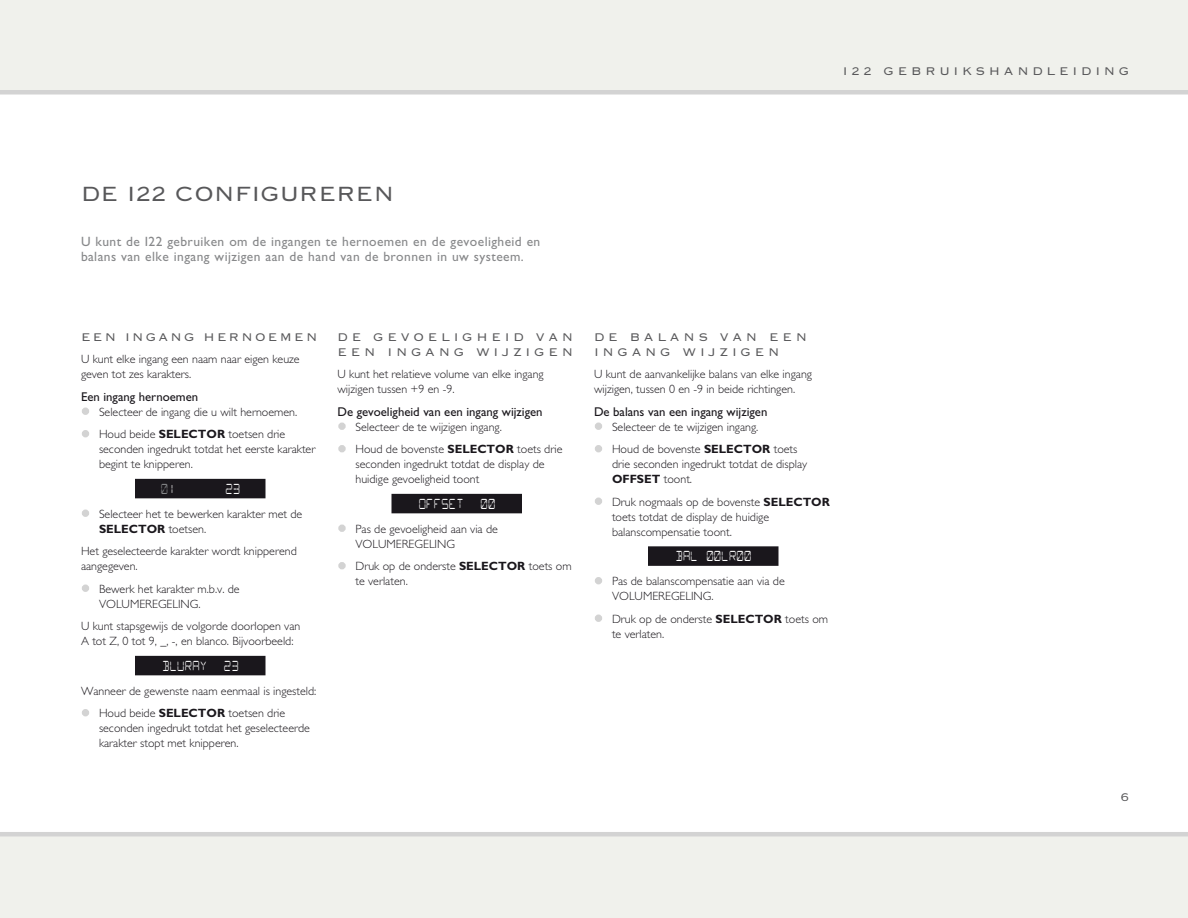
<style>
.page{position:relative;width:1188px;height:918px;background:#fff}
.page>*{position:absolute;margin:0;border:0;box-sizing:border-box;transform-origin:0 0}
.t1{font:27px "Lindgrensans";color:#58585a}
.t2{font:14.7px/15px "Lindgrensans";letter-spacing:.25em;color:#58585a}
.t3{font:14.7px "Lindgrensans";letter-spacing:.15em;color:#58585a}
.t4{font:13.5px/15px "Gill Sans";letter-spacing:.03em;color:#87888a}
.t5{font:13.5px "Starburst";letter-spacing:.1em;color:#fff;scale:.6 1}
.t6{font:13.5px "Starburst";color:#87888a;scale:.6 1}
.t7{font:12.75px "Gill Sans";color:#1a171c}
.t8{font:300 12px/15px "Gill Sans";color:#1a171c}
.s1{font-size:18px;color:#d3d3d3}
.s2{font-weight:700}
.s3{color:#fff}
</style>
<div class="page">
<div style="left:0;top:0;width:1188px;height:94px;background:#f0f1ec"></div>
<div style="left:0;top:832px;width:1188px;height:86px;background:#f0f1ec"></div>
<div style="left:135px;top:479px;width:131px;height:19px;background:#1a171c"></div>
<div style="left:135px;top:656px;width:131px;height:19px;background:#1a171c"></div>
<div style="left:82px;top:408px;width:7px;height:7px;border:3px solid #d3d3d3;border-radius:50%"></div>
<div style="left:82px;top:430px;width:7px;height:7px;border:3px solid #d3d3d3;border-radius:50%"></div>
<div style="left:82px;top:510px;width:7px;height:7px;border:3px solid #d3d3d3;border-radius:50%"></div>
<div style="left:82px;top:585px;width:7px;height:7px;border:3px solid #d3d3d3;border-radius:50%"></div>
<div style="left:82px;top:709px;width:7px;height:7px;border:3px solid #d3d3d3;border-radius:50%"></div>
<div style="left:392px;top:494px;width:130px;height:19px;background:#1a171c"></div>
<div style="left:338px;top:423px;width:8px;height:7px;border:3px solid #d3d3d3;border-radius:50%"></div>
<div style="left:338px;top:445px;width:8px;height:7px;border:3px solid #d3d3d3;border-radius:50%"></div>
<div style="left:338px;top:525px;width:8px;height:7px;border:3px solid #d3d3d3;border-radius:50%"></div>
<div style="left:338px;top:562px;width:8px;height:7px;border:3px solid #d3d3d3;border-radius:50%"></div>
<div style="left:648px;top:546px;width:130px;height:20px;background:#1a171c"></div>
<div style="left:595px;top:423px;width:7px;height:7px;border:3px solid #d3d3d3;border-radius:50%"></div>
<div style="left:595px;top:445px;width:7px;height:7px;border:3px solid #d3d3d3;border-radius:50%"></div>
<div style="left:595px;top:498px;width:7px;height:7px;border:3px solid #d3d3d3;border-radius:50%"></div>
<div style="left:595px;top:577px;width:7px;height:7px;border:3px solid #d3d3d3;border-radius:50%"></div>
<div style="left:595px;top:615px;width:7px;height:7px;border:3px solid #d3d3d3;border-radius:50%"></div>
<p class="t2" style="left:843px;top:63px;width:288px">I22 GEBRUIKSHANDLEIDING</p>
<h1 class="t1" style="left:81px;top:180px;width:315px">DE I22 CONFIGUREREN</h1>
<p class="t4" style="left:81px;top:233px;width:461px">U kunt de I22 gebruiken om de ingangen te hernoemen en de gevoeligheid en balans van elke ingang wijzigen aan de hand van de bronnen in uw systeem.</p>
<p class="t3" style="left:81px;top:330px;width:238px">EEN INGANG HERNOEMEN</p>
<p class="t8" style="left:81px;top:352px;width:220px">U kunt elke ingang een naam naar eigen keuze geven tot zes karakters.</p>
<p class="t7" style="left:81px;top:389px;width:119px">Een ingang hernoemen</p>
<p class="t8" style="left:81px;top:404px;width:218px"><span class="s1">•</span> Selecteer de ingang die u wilt hernoemen.</p>
<p class="t8" style="left:99px;top:427px;width:218px;text-indent:-18px"><span class="s1">•</span> Houd beide <span class="s2">SELECTOR</span> toetsen drie seconden ingedrukt totdat het eerste karakter begint te knipperen.</p>
<p class="t6" style="left:161px;top:481px;width:25px">0<span class="s3">1</span></p>
<p class="t5" style="left:225px;top:481px;width:25px">23</p>
<p class="t8" style="left:99px;top:506px;width:205px;text-indent:-18px"><span class="s1">•</span> Selecteer het te bewerken karakter met de<br><span class="s2">SELECTOR</span> toetsen.</p>
<p class="t8" style="left:81px;top:544px;width:217px">Het geselecteerde karakter wordt knipperend aangegeven.</p>
<p class="t8" style="left:99px;top:581px;width:142px;text-indent:-18px"><span class="s1">•</span> Bewerk het karakter m.b.v. de<br>VOLUMEREGELING.</p>
<p class="t8" style="left:81px;top:619px;width:221px">U kunt stapsgewijs de volgorde doorlopen van<br>A tot Z, 0 tot 9, _, -, en blanco. Bijvoorbeeld:</p>
<p class="t5" style="left:162px;top:658px;width:76px">BLURAY</p>
<p class="t5" style="left:224px;top:658px;width:25px">23</p>
<p class="t8" style="left:81px;top:683px;width:237px">Wanneer de gewenste naam eenmaal is ingesteld:</p>
<p class="t8" style="left:99px;top:706px;width:212px;text-indent:-18px"><span class="s1">•</span> Houd beide <span class="s2">SELECTOR</span> toetsen drie seconden ingedrukt totdat het geselecteerde karakter stopt met knipperen.</p>
<p class="t2" style="left:338px;top:329px;width:237px">DE GEVOELIGHEID VAN<br>EEN INGANG WIJZIGEN</p>
<p class="t8" style="left:338px;top:367px;width:208px">U kunt het relatieve volume van elke ingang wijzigen tussen +9 en -9.</p>
<p class="t7" style="left:338px;top:404px;width:207px">De gevoeligheid van een ingang wijzigen</p>
<p class="t8" style="left:338px;top:419px;width:166px"><span class="s1">•</span> Selecteer de te wijzigen ingang.</p>
<p class="t8" style="left:356px;top:442px;width:208px;text-indent:-18px"><span class="s1">•</span> Houd de bovenste <span class="s2">SELECTOR</span> toets drie seconden ingedrukt totdat de display de huidige gevoeligheid toont</p>
<p class="t5" style="left:419px;top:496px;width:76px">OFFSET</p>
<p class="t5" style="left:480px;top:496px;width:25px">00</p>
<p class="t8" style="left:356px;top:521px;width:144px;text-indent:-18px"><span class="s1">•</span> Pas de gevoeligheid aan via de<br>VOLUMEREGELING</p>
<p class="t8" style="left:356px;top:559px;width:218px;text-indent:-18px"><span class="s1">•</span> Druk op de onderste <span class="s2">SELECTOR</span> toets om te verlaten.</p>
<p class="t2" style="left:594px;top:329px;width:215px">DE BALANS VAN EEN<br>INGANG WIJZIGEN</p>
<p class="t8" style="left:594px;top:367px;width:220px">U kunt de aanvankelijke balans van elke ingang wijzigen, tussen 0 en -9 in beide richtingen.</p>
<p class="t7" style="left:594px;top:404px;width:175px">De balans van een ingang wijzigen</p>
<p class="t8" style="left:594px;top:419px;width:166px"><span class="s1">•</span> Selecteer de te wijzigen ingang.</p>
<p class="t8" style="left:612px;top:442px;width:197px;text-indent:-18px"><span class="s1">•</span> Houd de bovenste <span class="s2">SELECTOR</span> toets drie seconden ingedrukt totdat de display<br><span class="s2">OFFSET</span> toont.</p>
<p class="t8" style="left:612px;top:494px;width:219px;text-indent:-18px"><span class="s1">•</span> Druk nogmaals op de bovenste <span class="s2">SELECTOR </span>toets totdat de display de huidige balanscompensatie toont.</p>
<p class="t5" style="left:676px;top:549px;width:127px">BAL 00LR00</p>
<p class="t8" style="left:612px;top:574px;width:174px;text-indent:-18px"><span class="s1">•</span> Pas de balanscompensatie aan via de<br>VOLUMEREGELING.</p>
<p class="t8" style="left:612px;top:611px;width:218px;text-indent:-18px"><span class="s1">•</span> Druk op de onderste <span class="s2">SELECTOR</span> toets om te verlaten.</p>
<p class="t2" style="left:1121px;top:790px;width:10px">6</p>
</div>
